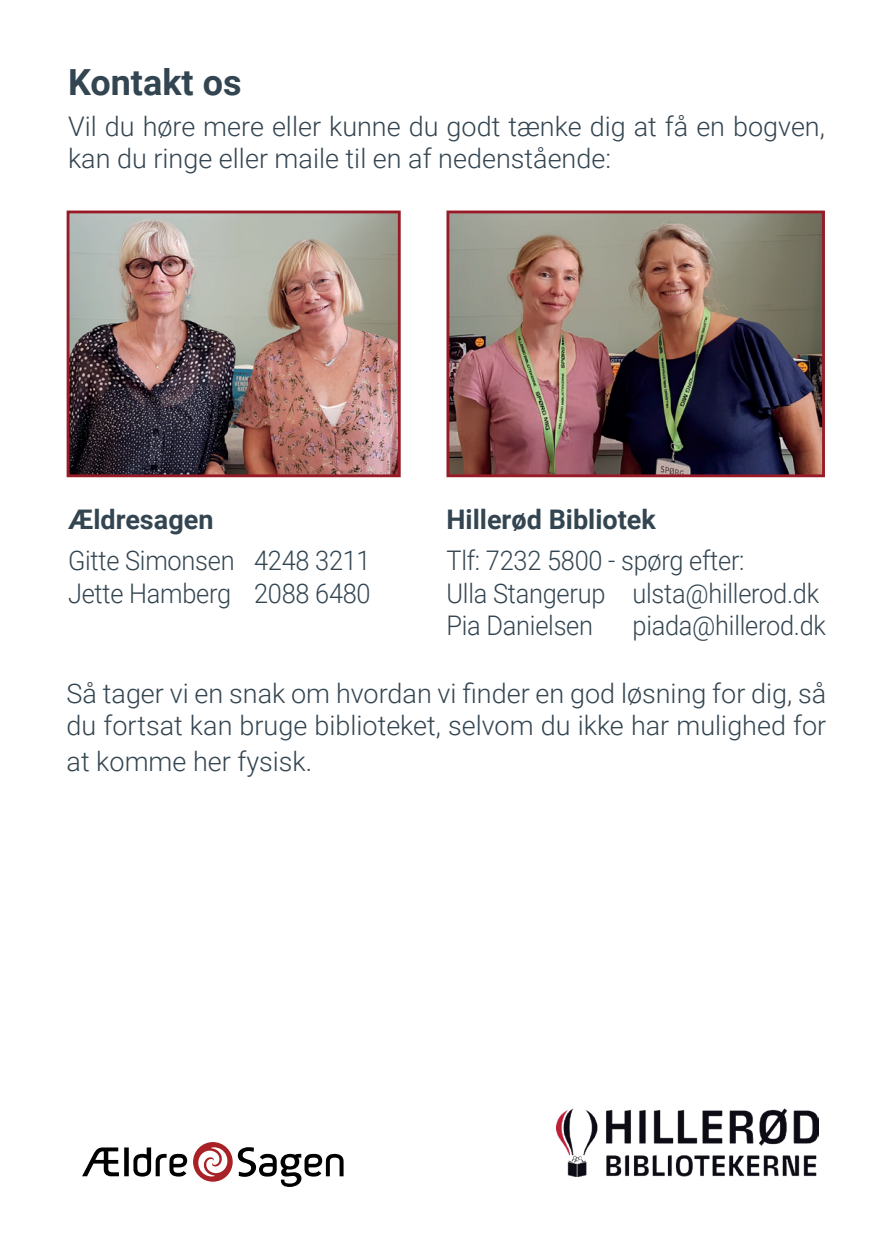
<style>
.page{position:relative;width:893px;height:1259px;background:#fff}
.page>*{position:absolute;margin:0;border:0;box-sizing:border-box;transform-origin:0 0}
.t1{font:700 36px "Roboto";color:#334551}
.t2{font:300 27px/32.4px "Roboto";color:#334551}
.t3{font:300 27px/32.4px "Roboto";color:#334551;scale:.94 1}
.t4{font:700 27px "Roboto";color:#334551}
</style>
<div class="page">
<img style="left:71px;top:214px;width:326px;height:259px">
<div style="left:67px;top:210px;width:334px;height:267px;border:3px solid #971a26"></div>
<img style="left:450px;top:214px;width:371px;height:259px">
<div style="left:446px;top:210px;width:379px;height:267px;border:3px solid #971a26"></div>
<img style="left:556px;top:1108px;width:262px;height:68px">
<div style="left:193px;top:1142px;width:40px;height:39px;background:#a82127;border-radius:50%"></div>
<svg style="left:82px;top:1147px;width:262px;height:40px"></svg>
<h1 class="t1" style="left:68px;top:57px;width:175px">Kontakt os</h1>
<p class="t2" style="left:68px;top:109px;width:758px">Vil du høre mere eller kunne du godt tænke dig at få en bogven, kan du ringe eller maile til en af nedenstående:</p>
<p class="t4" style="left:68px;top:501px;width:147px">Ældresagen</p>
<p class="t3" style="left:68px;top:543px;width:323px">Gitte Simonsen 4248 3211<br>Jette Hamberg 2088 6480</p>
<p class="t4" style="left:446px;top:501px;width:211px">Hillerød Bibliotek</p>
<p class="t3" style="left:446px;top:543px;width:398px">Tlf: 7232 5800 - spørg efter:<br>Ulla Stangerup ulsta@hillerod.dk<br>Pia Danielsen</p>
<p class="t3" style="left:632px;top:608px;width:207px">piada@hillerod.dk</p>
<p class="t2" style="left:67px;top:676px;width:761px">Så tager vi en snak om hvordan vi finder en god løsning for dig, så du fortsat kan bruge biblioteket, selvom du ikke har mulighed for</p>
<p class="t2" style="left:67px;top:744px;width:247px">at komme her fysisk.</p>
</div>
